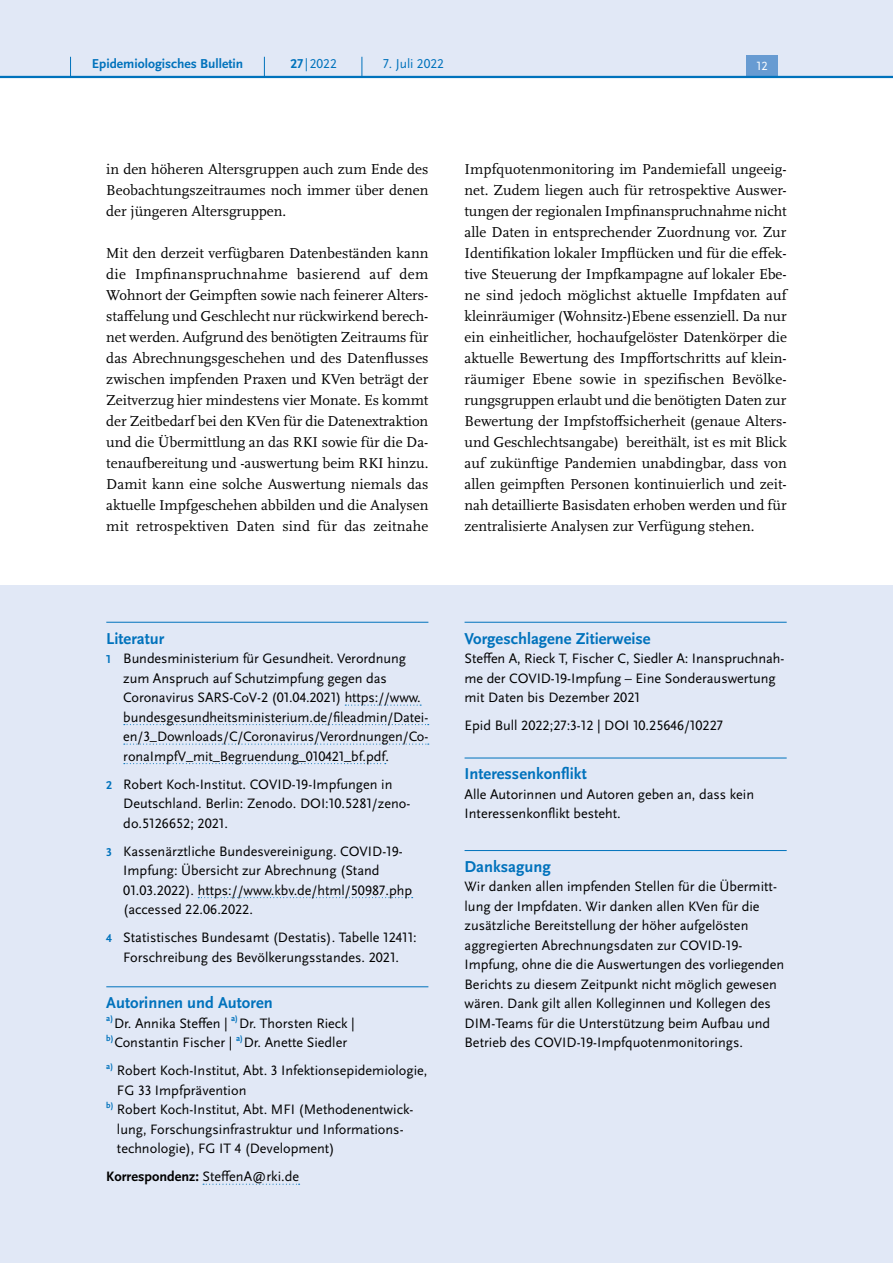
<style>
.page{position:relative;width:893px;height:1263px;background:#fff}
.page>*{position:absolute;margin:0;border:0;box-sizing:border-box;transform-origin:0 0}
.H4_-_Anhang_allerers{font:700 16.5px "Scala Sans Pro";color:#0072bc}
.P_-_Fließtext{font:15px/21px "Scala Pro";color:#000;text-align:justify}
.P_-_Anhang{font:14.25px/19.5px "Scala Sans Pro";color:#000}
.t1{font:700 13.5px "Scala Sans Pro";color:#0072bc}
.t2{font:13.5px "Scala Sans Pro";color:#0072bc}
.t3{font:12.45px "Scala Sans Pro";color:#fff}
.s1{font-weight:700}
.s2{font-weight:700;font-size:12px;color:#0072bc}
</style>
<div class="page">
<div style="left:0;top:585px;width:893px;height:678px;background:#e1e8f6"></div>
<hr style="left:106px;top:622px;width:322px;height:1px;background:#0072bc">
<svg style="left:345px;top:705px;width:76px;height:1px"></svg>
<svg style="left:124px;top:724px;width:305px;height:1px"></svg>
<svg style="left:124px;top:744px;width:305px;height:1px"></svg>
<svg style="left:124px;top:763px;width:262px;height:1px"></svg>
<svg style="left:198px;top:897px;width:215px;height:1px"></svg>
<hr style="left:106px;top:986px;width:322px;height:1px;background:#0072bc">
<svg style="left:203px;top:1184px;width:97px;height:1px"></svg>
<hr style="left:465px;top:622px;width:322px;height:1px;background:#0072bc">
<hr style="left:465px;top:758px;width:322px;height:1px;background:#0072bc">
<hr style="left:465px;top:850px;width:322px;height:1px;background:#0072bc">
<div style="left:0;top:0;width:893px;height:77px;background:#e1e8f6"></div>
<div style="left:746px;top:55px;width:32px;height:21px;background:#679bd2"></div>
<hr style="left:0;top:76px;width:893px;height:2px;background:#0072bc">
<svg style="left:70px;top:57px;width:1px;height:19px"></svg>
<svg style="left:264px;top:57px;width:1px;height:19px"></svg>
<svg style="left:362px;top:57px;width:1px;height:19px"></svg>
<p class="t1" style="left:92px;top:55px;width:153px">Epidemiologisches Bulletin</p>
<p class="t2" style="left:290px;top:55px;width:48px"><span class="s1">27</span> |2022</p>
<p class="t2" style="left:383px;top:55px;width:62px">7. Juli 2022</p>
<p class="t3" style="left:757px;top:59px;width:13px">12</p>
<p class="P_-_Fließtext" style="left:106px;top:158px;width:324px">in den höheren Altersgruppen auch zum Ende des Beobachtungszeitraumes noch immer über denen der jüngeren Altersgruppen.</p>
<p class="P_-_Fließtext" style="left:106px;top:242px;width:324px">Mit den derzeit verfügbaren Datenbeständen kann die Impfinanspruchnahme basierend auf dem Wohnort der Geimpften sowie nach feinerer Alters&shy;staffelung und Geschlecht nur rückwirkend berech&shy;net werden. Aufgrund des benötigten Zeitraums für das Abrechnungsgeschehen und des Datenflusses zwischen impfenden Praxen und KVen beträgt der Zeitverzug hier mindestens vier Monate. Es kommt der Zeitbedarf bei den KVen für die Datenextraktion und die Übermittlung an das RKI sowie für die Da&shy;tenaufbereitung und -auswertung beim RKI hinzu.<br>Damit kann eine solche Auswertung niemals das aktuelle Impfgeschehen abbilden und die Analysen mit retrospektiven Daten sind für das zeitnahe</p>
<p class="P_-_Fließtext" style="left:465px;top:158px;width:324px">Impfquotenmonitoring im Pandemiefall ungeeig&shy;net. Zudem liegen auch für retrospektive Auswer&shy;tungen der regionalen Impfinanspruchnahme nicht alle Daten in entsprechender Zuordnung vor. Zur Identifikation lokaler Impflücken und für die effek&shy;tive Steuerung der Impfkampagne auf lokaler Ebe&shy;ne sind jedoch möglichst aktuelle Impfdaten auf kleinräumiger (Wohnsitz-)Ebene essenziell. Da nur ein einheitlicher, hochaufgelöster Datenkörper die aktuelle Bewertung des Impffortschritts auf klein&shy;räumiger Ebene sowie in spezifischen Bevölke&shy;rungsgruppen erlaubt und die benötigten Daten zur Bewertung der Impfstoffsicherheit (genaue Alters&shy;und Geschlechtsangabe) bereithält, ist es mit Blick auf zukünftige Pandemien unabdingbar, dass von allen geimpften Personen kontinuierlich und zeit&shy;nah detaillierte Basisdaten erhoben werden und für zentralisierte Analysen zur Verfügung stehen.</p>
<h4 class="H4_-_Anhang_allerers" style="left:106px;top:628px;width:60px">Literatur</h4>
<p class="P_-_Anhang" style="left:123px;top:649px;width:307px;text-indent:-17px"><span class="s2">1</span> Bundesministerium für Gesundheit. Verordnung zum Anspruch auf Schutzimpfung gegen das Coronavirus SARS-CoV-2 (01.04.2021) https://www. bundesgesundheitsministerium.de/fileadmin/Datei&shy;en/3_Downloads/C/Coronavirus/Verordnungen/Co&shy;ronaImpfV_mit_Begruendung_010421_bf.pdf.</p>
<p class="P_-_Anhang" style="left:123px;top:774px;width:288px;text-indent:-17px"><span class="s2">2</span> Robert Koch-Institut. COVID-19-Impfungen in<br>Deutschland. Berlin: Zenodo. DOI:10.5281/zeno&shy;do.5126652; 2021.</p>
<p class="P_-_Anhang" style="left:123px;top:841px;width:290px;text-indent:-17px"><span class="s2">3</span> Kassenärztliche Bundesvereinigung. COVID-19- Impfung: Übersicht zur Abrechnung (Stand 01.03.2022). https://www.kbv.de/html/50987.php (accessed 22.06.2022.</p>
<p class="P_-_Anhang" style="left:106px;top:928px;width:312px;text-align:center"><span class="s2">4</span> Statistisches Bundesamt (Destatis). Tabelle 12411:<br>Forschreibung des Bevölkerungsstandes. 2021.</p>
<h4 class="H4_-_Anhang_allerers" style="left:106px;top:993px;width:168px">Autorinnen und Autoren</h4>
<p class="P_-_Anhang" style="left:106px;top:1013px;width:250px"><sup>a)</sup>Dr. Annika Steffen | <sup>a)</sup>Dr. Thorsten Rieck | <sup>b)</sup>Constantin Fischer | <sup>a)</sup>Dr. Anette Siedler</p>
<p class="P_-_Anhang" style="left:117px;top:1061px;width:312px;text-indent:-11px"><sup>a)</sup> Robert Koch-Institut, Abt. 3 Infektionsepidemiologie,<br>FG 33 Impfprävention</p>
<p class="P_-_Anhang" style="left:117px;top:1100px;width:298px;text-indent:-11px"><sup>b)</sup> Robert Koch-Institut, Abt. MFI (Methodenentwick&shy;lung, Forschungsinfrastruktur und Informations&shy;technologie), FG IT 4 (Development)</p>
<p class="P_-_Anhang" style="left:106px;top:1167px;width:194px"><span class="s1">Korrespondenz:</span> SteffenA@rki.de</p>
<h4 class="H4_-_Anhang_allerers" style="left:465px;top:628px;width:188px">Vorgeschlagene Zitierweise</h4>
<p class="P_-_Anhang" style="left:465px;top:649px;width:321px">Steffen A, Rieck T, Fischer C, Siedler A: Inanspruchnah&shy;me der COVID-19-Impfung – Eine Sonderauswertung mit Daten bis Dezember 2021</p>
<p class="P_-_Anhang" style="left:465px;top:716px;width:260px">Epid Bull 2022;27:3-12 | DOI 10.25646/10227</p>
<h4 class="H4_-_Anhang_allerers" style="left:465px;top:764px;width:124px">Interessenkonflikt</h4>
<p class="P_-_Anhang" style="left:465px;top:784px;width:291px">Alle Autorinnen und Autoren geben an, dass kein<br>Interessenkonflikt besteht.</p>
<h4 class="H4_-_Anhang_allerers" style="left:465px;top:857px;width:88px">Danksagung</h4>
<p class="P_-_Anhang" style="left:465px;top:877px;width:321px">Wir danken allen impfenden Stellen für die Übermitt&shy;lung der Impfdaten. Wir danken allen KVen für die zusätzliche Bereitstellung der höher aufgelösten aggregierten Abrechnungsdaten zur COVID-19- Impfung, ohne die die Auswertungen des vorliegenden Berichts zu diesem Zeitpunkt nicht möglich gewesen wären. Dank gilt allen Kolleginnen und Kollegen des DIM-Teams für die Unterstützung beim Aufbau und Betrieb des COVID-19-Impfquotenmonitorings.</p>
</div>
